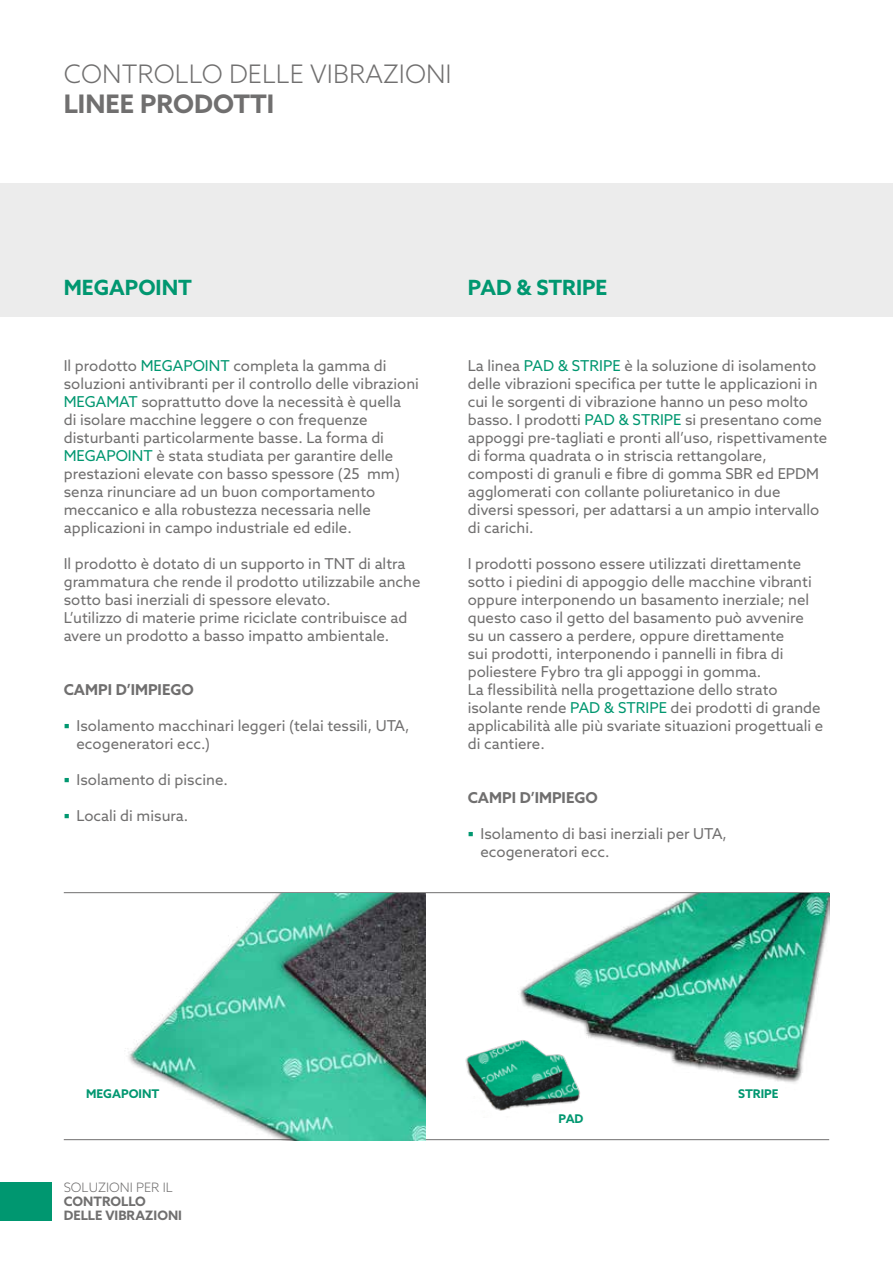
<style>
.page{position:relative;width:893px;height:1263px;background:#fff}
.page>*{position:absolute;margin:0;border:0;box-sizing:border-box;transform-origin:0 0}
.t1{font:300 25.5px "Azo Sans";color:#706f6f}
.t2{font:700 25.5px "Azo Sans";color:#706f6f}
.t3{font:700 21px "Azo Sans";color:#009770}
.t4{font:15px/18px "Azo Sans";color:#706f6f}
.t5{font:700 15px "Azo Sans";color:#706f6f}
.t6{font:700 12.9px/14.1px "Azo Sans";color:#706f6f}
.t7{font:300 12.9px "Azo Sans";color:#706f6f}
.t8{font:700 12px "Azo Sans";color:#009770}
.s1{color:#009770}
.s2{font-family:"Lato";font-weight:600;color:#009770}
</style>
<div class="page">
<img style="left:465px;top:1041px;width:114px;height:70px">
<div style="left:0;top:183px;width:893px;height:134px;background:#ececec"></div>
<div style="left:0;top:1182px;width:51px;height:38px;background:#009770"></div>
<hr style="left:64px;top:892px;width:765px;height:1px;background:#706f6f">
<hr style="left:64px;top:1139px;width:765px;height:1px;background:#706f6f">
<img style="left:125px;top:894px;width:301px;height:246px">
<img style="left:517px;top:893px;width:313px;height:206px">
<h1 class="t1" style="left:64px;top:58px;width:389px">CONTROLLO DELLE VIBRAZIONI</h1>
<h1 class="t2" style="left:64px;top:87px;width:212px">LINEE PRODOTTI</h1>
<h2 class="t3" style="left:64px;top:274px;width:130px">MEGAPOINT</h2>
<h2 class="t3" style="left:468px;top:274px;width:141px">PAD &amp; STRIPE</h2>
<p class="t4" style="left:64px;top:356px;width:357px">Il prodotto <span class="s1">MEGAPOINT</span> completa la gamma di soluzioni antivibranti per il controllo delle vibrazioni <span class="s1">MEGAMAT</span> soprattutto dove la necessità è quella<br>di isolare macchine leggere o con frequenze disturbanti particolarmente basse. La forma di <span class="s1">MEGAPOINT</span> è stata studiata per garantire delle prestazioni elevate con basso spessore (25 mm) senza rinunciare ad un buon comportamento meccanico e alla robustezza necessaria nelle applicazioni in campo industriale ed edile.</p>
<p class="t4" style="left:64px;top:554px;width:358px">Il prodotto è dotato di un supporto in TNT di altra grammatura che rende il prodotto utilizzabile anche sotto basi inerziali di spessore elevato.<br>L’utilizzo di materie prime riciclate contribuisce ad avere un prodotto a basso impatto ambientale.</p>
<p class="t5" style="left:64px;top:680px;width:132px">CAMPI D’IMPIEGO</p>
<p class="t4" style="left:77px;top:716px;width:334px;text-indent:-13px"><span class="s2">▪</span> Isolamento macchinari leggeri (telai tessili, UTA, ecogeneratori ecc.)</p>
<p class="t4" style="left:64px;top:770px;width:166px"><span class="s2">▪</span> Isolamento di piscine.</p>
<p class="t4" style="left:64px;top:806px;width:126px"><span class="s2">▪</span> Locali di misura.</p>
<p class="t4" style="left:468px;top:356px;width:361px">La linea <span class="s1">PAD &amp; STRIPE</span> è la soluzione di isolamento delle vibrazioni specifica per tutte le applicazioni in cui le sorgenti di vibrazione hanno un peso molto basso. I prodotti <span class="s1">PAD &amp; STRIPE</span> si presentano come appoggi pre-tagliati e pronti all’uso, rispettivamente di forma quadrata o in striscia rettangolare, composti di granuli e fibre di gomma SBR ed EPDM agglomerati con collante poliuretanico in due diversi spessori, per adattarsi a un ampio intervallo di carichi.</p>
<p class="t4" style="left:468px;top:554px;width:357px">I prodotti possono essere utilizzati direttamente sotto i piedini di appoggio delle macchine vibranti oppure interponendo un basamento inerziale; nel questo caso il getto del basamento può avvenire su un cassero a perdere, oppure direttamente<br>sui prodotti, interponendo i pannelli in fibra di poliestere Fybro tra gli appoggi in gomma.<br>La flessibilità nella progettazione dello strato isolante rende <span class="s1">PAD &amp; STRIPE</span> dei prodotti di grande applicabilità alle più svariate situazioni progettuali e di cantiere.</p>
<p class="t5" style="left:468px;top:788px;width:132px">CAMPI D’IMPIEGO</p>
<p class="t4" style="left:480px;top:824px;width:248px;text-indent:-13px"><span class="s2">▪</span> Isolamento di basi inerziali per UTA, ecogeneratori ecc.</p>
<p class="t8" style="left:86px;top:1086px;width:75px">MEGAPOINT</p>
<p class="t7" style="left:64px;top:1179px;width:111px">SOLUZIONI PER IL</p>
<p class="t6" style="left:64px;top:1194px;width:120px">CONTROLLO<br>DELLE VIBRAZIONI</p>
<p class="t8" style="left:558px;top:1111px;width:27px">PAD</p>
<p class="t8" style="left:738px;top:1086px;width:42px">STRIPE</p>
</div>
